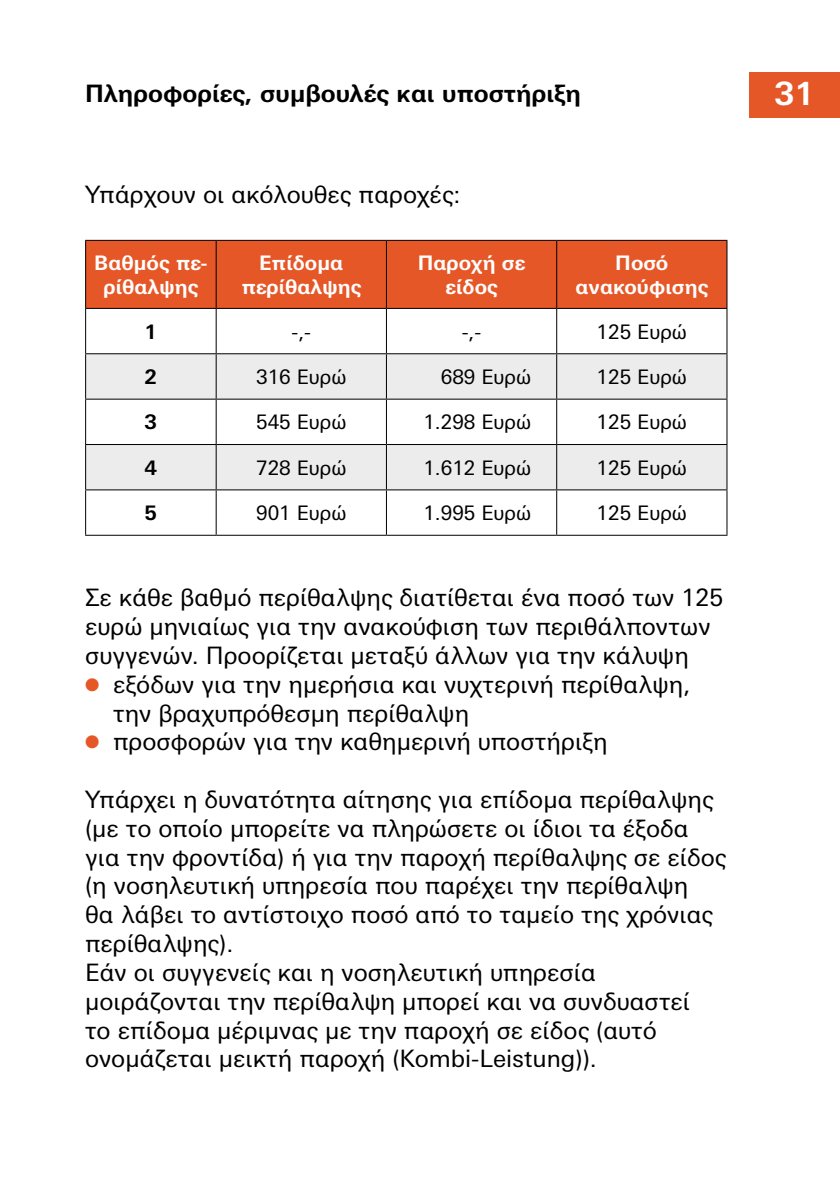
<style>
.page{position:relative;width:840px;height:1191px;background:#fff}
.page>*{position:absolute;margin:0;border:0;box-sizing:border-box;transform-origin:0 0}
.t1{font:700 32px "Univers Next W1 G";color:#fff}
.Italienisch_P_Copy{font:24px/28.8px "Univers Next W1 G";color:#000}
.t2{font:700 24px "Univers Next W1 G";color:#000}
.Italienisch_P_Liste{font:20px "Univers Next W1 G";color:#000}
.Italienisch_P_Liste_Kopfzeile{font:700 20px/24px "Univers Next W1 G";color:#fff;text-align:center}
.Italienisch_P_Liste-2{font:700 20px "Univers Next W1 G";color:#000}
.s1{color:#e65727}
</style>
<div class="page">
<div style="left:748px;top:72px;width:91px;height:45px;background:#e65727"></div>
<div style="left:86px;top:241px;width:640px;height:67px;background:#e65727"></div>
<svg style="left:86px;top:354px;width:640px;height:135px;fill:#ececec"></svg>
<hr style="left:85px;top:240px;width:131px;height:1px;background:#000">
<hr style="left:85px;top:241px;width:1px;height:67px;background:#000">
<hr style="left:216px;top:240px;width:170px;height:1px;background:#000">
<hr style="left:215px;top:241px;width:1px;height:67px;background:#000">
<hr style="left:386px;top:240px;width:170px;height:1px;background:#000">
<hr style="left:386px;top:241px;width:1px;height:67px;background:#000">
<hr style="left:556px;top:240px;width:171px;height:1px;background:#000">
<hr style="left:556px;top:241px;width:1px;height:67px;background:#000">
<hr style="left:726px;top:241px;width:1px;height:67px;background:#000">
<hr style="left:85px;top:308px;width:131px;height:1px;background:#000">
<hr style="left:85px;top:309px;width:1px;height:44px;background:#000">
<hr style="left:216px;top:308px;width:170px;height:1px;background:#000">
<hr style="left:215px;top:309px;width:1px;height:44px;background:#000">
<hr style="left:386px;top:308px;width:170px;height:1px;background:#000">
<hr style="left:386px;top:309px;width:1px;height:44px;background:#000">
<hr style="left:556px;top:308px;width:171px;height:1px;background:#000">
<hr style="left:556px;top:309px;width:1px;height:44px;background:#000">
<hr style="left:726px;top:309px;width:1px;height:44px;background:#000">
<hr style="left:85px;top:353px;width:131px;height:1px;background:#000">
<hr style="left:85px;top:354px;width:1px;height:45px;background:#000">
<hr style="left:216px;top:353px;width:170px;height:1px;background:#000">
<hr style="left:215px;top:354px;width:1px;height:45px;background:#000">
<hr style="left:386px;top:353px;width:170px;height:1px;background:#000">
<hr style="left:386px;top:354px;width:1px;height:45px;background:#000">
<hr style="left:556px;top:353px;width:171px;height:1px;background:#000">
<hr style="left:556px;top:354px;width:1px;height:45px;background:#000">
<hr style="left:726px;top:354px;width:1px;height:45px;background:#000">
<hr style="left:85px;top:399px;width:131px;height:1px;background:#000">
<hr style="left:85px;top:400px;width:1px;height:44px;background:#000">
<hr style="left:216px;top:399px;width:170px;height:1px;background:#000">
<hr style="left:215px;top:400px;width:1px;height:44px;background:#000">
<hr style="left:386px;top:399px;width:170px;height:1px;background:#000">
<hr style="left:386px;top:400px;width:1px;height:44px;background:#000">
<hr style="left:556px;top:399px;width:171px;height:1px;background:#000">
<hr style="left:556px;top:400px;width:1px;height:44px;background:#000">
<hr style="left:726px;top:400px;width:1px;height:44px;background:#000">
<hr style="left:85px;top:444px;width:131px;height:1px;background:#000">
<hr style="left:85px;top:445px;width:1px;height:44px;background:#000">
<hr style="left:216px;top:444px;width:170px;height:1px;background:#000">
<hr style="left:215px;top:445px;width:1px;height:44px;background:#000">
<hr style="left:386px;top:444px;width:170px;height:1px;background:#000">
<hr style="left:386px;top:445px;width:1px;height:44px;background:#000">
<hr style="left:556px;top:444px;width:171px;height:1px;background:#000">
<hr style="left:556px;top:445px;width:1px;height:44px;background:#000">
<hr style="left:726px;top:445px;width:1px;height:44px;background:#000">
<hr style="left:85px;top:489px;width:131px;height:1px;background:#000">
<hr style="left:85px;top:490px;width:1px;height:45px;background:#000">
<hr style="left:216px;top:489px;width:170px;height:1px;background:#000">
<hr style="left:215px;top:490px;width:1px;height:45px;background:#000">
<hr style="left:386px;top:489px;width:170px;height:1px;background:#000">
<hr style="left:386px;top:490px;width:1px;height:45px;background:#000">
<hr style="left:556px;top:489px;width:171px;height:1px;background:#000">
<hr style="left:556px;top:490px;width:1px;height:45px;background:#000">
<hr style="left:726px;top:490px;width:1px;height:45px;background:#000">
<hr style="left:85px;top:535px;width:131px;height:1px;background:#000">
<hr style="left:216px;top:535px;width:170px;height:1px;background:#000">
<hr style="left:386px;top:535px;width:170px;height:1px;background:#000">
<hr style="left:556px;top:535px;width:171px;height:1px;background:#000">
<p class="t2" style="left:85px;top:79px;width:497px">Πληροφορίες, συμβουλές και υποστήριξη</p>
<h1 class="t1" style="left:774px;top:74px;width:42px">31</h1>
<p class="Italienisch_P_Copy" style="left:85px;top:180px;width:377px">Υπάρχουν οι ακόλουθες παροχές:</p>
<p class="Italienisch_P_Liste_Kopfzeile" style="left:94px;top:251px;width:115px">Βαθμός πε&shy;ρίθαλψης</p>
<p class="Italienisch_P_Liste_Kopfzeile" style="left:241px;top:251px;width:121px">Επίδομα περίθαλψης</p>
<p class="Italienisch_P_Liste_Kopfzeile" style="left:417px;top:251px;width:109px">Παροχή σε είδος</p>
<p class="Italienisch_P_Liste_Kopfzeile" style="left:575px;top:251px;width:134px">Ποσό ανακούφισης</p>
<p class="Italienisch_P_Liste-2" style="left:144px;top:319px;width:14px">1</p>
<p class="Italienisch_P_Liste" style="left:291px;top:320px;width:21px">-,-</p>
<p class="Italienisch_P_Liste" style="left:461px;top:320px;width:21px">-,-</p>
<p class="Italienisch_P_Liste" style="left:596px;top:320px;width:92px">125 Ευρώ</p>
<p class="Italienisch_P_Liste-2" style="left:144px;top:365px;width:14px">2</p>
<p class="Italienisch_P_Liste" style="left:256px;top:365px;width:92px">316 Ευρώ</p>
<p class="Italienisch_P_Liste" style="left:440px;top:365px;width:92px">689 Ευρώ</p>
<p class="Italienisch_P_Liste" style="left:596px;top:365px;width:92px">125 Ευρώ</p>
<p class="Italienisch_P_Liste-2" style="left:144px;top:410px;width:14px">3</p>
<p class="Italienisch_P_Liste" style="left:256px;top:411px;width:92px">545 Ευρώ</p>
<p class="Italienisch_P_Liste" style="left:423px;top:411px;width:109px">1.298 Ευρώ</p>
<p class="Italienisch_P_Liste" style="left:596px;top:411px;width:92px">125 Ευρώ</p>
<p class="Italienisch_P_Liste-2" style="left:144px;top:455px;width:14px">4</p>
<p class="Italienisch_P_Liste" style="left:256px;top:456px;width:92px">728 Ευρώ</p>
<p class="Italienisch_P_Liste" style="left:423px;top:456px;width:109px">1.612 Ευρώ</p>
<p class="Italienisch_P_Liste" style="left:596px;top:456px;width:92px">125 Ευρώ</p>
<p class="Italienisch_P_Liste-2" style="left:144px;top:501px;width:14px">5</p>
<p class="Italienisch_P_Liste" style="left:256px;top:501px;width:92px">901 Ευρώ</p>
<p class="Italienisch_P_Liste" style="left:423px;top:501px;width:109px">1.995 Ευρώ</p>
<p class="Italienisch_P_Liste" style="left:596px;top:501px;width:92px">125 Ευρώ</p>
<p class="Italienisch_P_Copy" style="left:85px;top:583px;width:639px">Σε κάθε βαθμό περίθαλψης διατίθεται ένα ποσό των 125 ευρώ μηνιαίως για την ανακούφιση των περιθάλποντων συγγενών. Προορίζεται μεταξύ άλλων για την κάλυψη</p>
<p class="Italienisch_P_Copy" style="left:113px;top:670px;width:578px;text-indent:-28px"><span class="s1">●</span> εξόδων για την ημερήσια και νυχτερινή περίθαλψη, την βραχυπρόθεσμη περίθαλψη</p>
<p class="Italienisch_P_Copy" style="left:85px;top:727px;width:524px"><span class="s1">●</span> προσφορών για την καθημερινή υποστήριξη</p>
<p class="Italienisch_P_Copy" style="left:85px;top:785px;width:642px">Υπάρχει η δυνατότητα αίτησης για επίδομα περίθαλψης (με το οποίο μπορείτε να πληρώσετε οι ίδιοι τα έξοδα για την φροντίδα) ή για την παροχή περίθαλψης σε είδος (η νοσηλευτική υπηρεσία που παρέχει την περίθαλψη<br>θα λάβει το αντίστοιχο ποσό από το ταμείο της χρόνιας περίθαλψης).</p>
<p class="Italienisch_P_Copy" style="left:85px;top:958px;width:606px">Εάν οι συγγενείς και η νοσηλευτική υπηρεσία μοιράζονται την περίθαλψη μπορεί και να συνδυαστεί το επίδομα μέριμνας με την παροχή σε είδος (αυτό ονομάζεται μεικτή παροχή (Kombi-Leistung)).</p>
</div>
